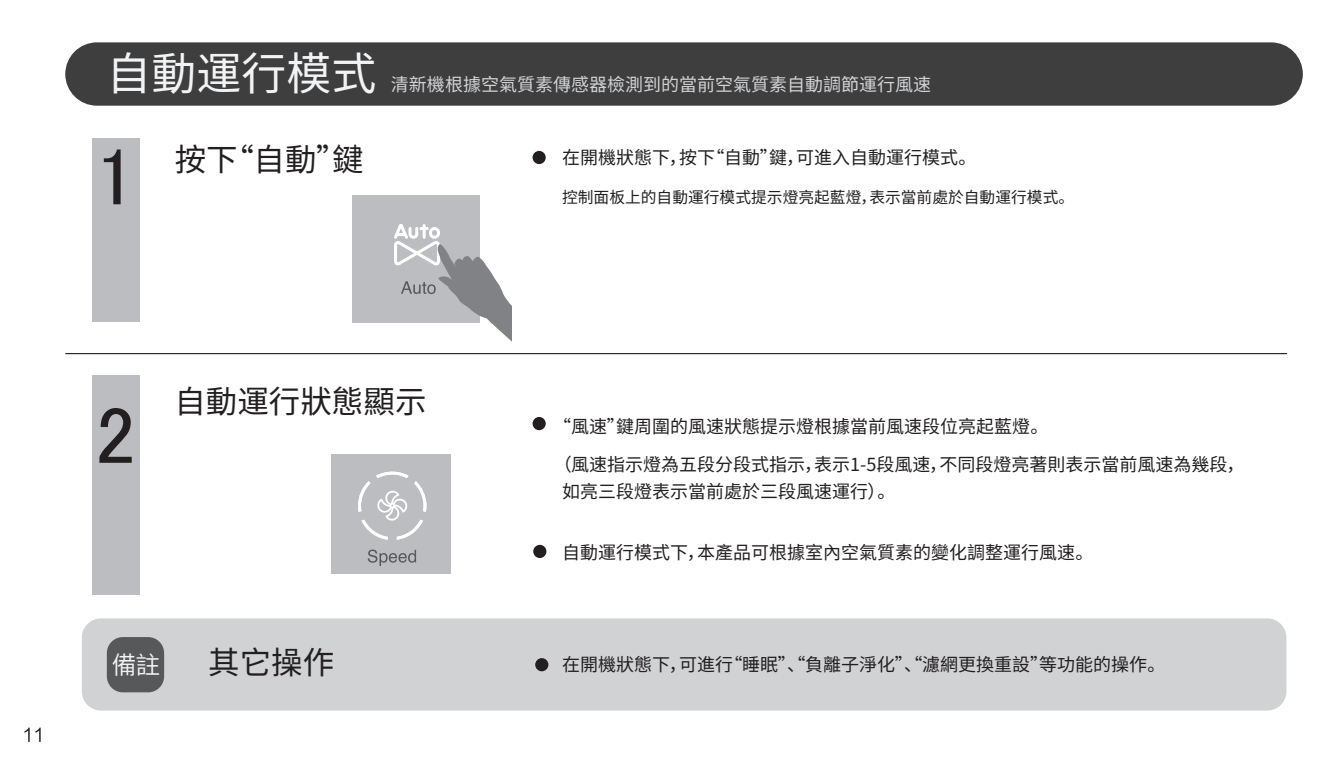
<style>
.page{position:relative;width:1340px;height:766px;background:#fff}
.page>*{position:absolute;margin:0;border:0;box-sizing:border-box;transform-origin:0 0}
.t1{font:45px "Source Han Sans CN";color:#f2f3f4}
.t2{font:31.5px "Source Han Sans CN";color:#231f20}
.t3{font:24.75px "Source Han Sans CN";color:#f2f3f4}
.t4{font:18px/27px "Source Han Sans CN";color:#231f20}
.t5{font:18px "Source Han Sans CN";color:#d1d2d4}
.t6{font:15.75px "Source Han Sans CN";color:#231f20}
</style>
<div class="page">
<div style="left:82px;top:618px;width:1204px;height:92px;background:#d1d2d4;border-radius:19px"></div>
<svg style="left:24px;top:727px;width:17px;height:14px"></svg>
<div style="left:65px;top:42px;width:1237px;height:64px;background:#3e3e3f;border-radius:32px"></div>
<hr style="left:65px;top:353px;width:1221px;height:1px;background:#231f20">
<div style="left:532px;top:151px;width:13px;height:13px;background:#231f20;border-radius:50%"></div>
<div style="left:92px;top:139px;width:47px;height:183px;background:#bcbdc0"></div>
<div style="left:535px;top:658px;width:13px;height:13px;background:#231f20;border-radius:50%"></div>
<div style="left:532px;top:417px;width:13px;height:13px;background:#231f20;border-radius:50%"></div>
<svg style="left:104px;top:149px;width:17px;height:55px"></svg>
<div style="left:92px;top:375px;width:47px;height:219px;background:#bcbdc0"></div>
<svg style="left:99px;top:408px;width:33px;height:54px"></svg>
<div style="left:353px;top:195px;width:127px;height:127px;background:#bcbdc0"></div>
<div style="left:331px;top:454px;width:119px;height:119px;background:#bcbdc0"></div>
<div style="left:107px;top:637px;width:57px;height:55px;background:#57585a;border-radius:16px"></div>
<svg style="left:358px;top:471px;width:68px;height:68px"></svg>
<div style="left:533px;top:544px;width:13px;height:14px;background:#231f20;border-radius:50%"></div>
<svg style="left:368px;top:549px;width:48px;height:17px"></svg>
<svg style="left:394px;top:224px;width:117px;height:117px"></svg>
<h1 class="t1" style="left:106px;top:48px;width:271px">自動運行模式</h1>
<p class="t5" style="left:391px;top:74px;width:542px">清新機根據空氣質素傳感器檢測到的當前空氣質素自動調節運行風速</p>
<h2 class="t2" style="left:175px;top:142px;width:190px">按下“自動”鍵</h2>
<p class="t4" style="left:562px;top:144px;width:416px">在開機狀態下，按下“自動”鍵，可進入自動運行模式。</p>
<p class="t6" style="left:562px;top:188px;width:514px">控制面板上的自動運行模式提示燈亮起藍燈，表示當前處於自動運行模式。</p>
<h2 class="t2" style="left:174px;top:383px;width:254px">自動運行狀態顯示</h2>
<h3 class="t3" style="left:112px;top:650px;width:50px">備註</h3>
<h2 class="t2" style="left:208px;top:644px;width:127px">其它操作</h2>
<p class="t4" style="left:553px;top:413px;width:496px">“風速”鍵周圍的風速狀態提示燈根據當前風速段位亮起藍燈。</p>
<p class="t4" style="left:562px;top:451px;width:684px;text-indent:-8px">（風速指示燈為五段分段式指示，表示1-5段風速，不同段燈亮著則表示當前風速為幾段，如亮三段燈表示當前處於三段風速運行）。</p>
<p class="t4" style="left:562px;top:539px;width:533px">自動運行模式下，本產品可根據室內空氣質素的變化調整運行風速。</p>
<p class="t4" style="left:562px;top:651px;width:605px">在開機狀態下，可進行“睡眠”、“負離子淨化”、“濾網更換重設”等功能的操作。</p>
</div>
